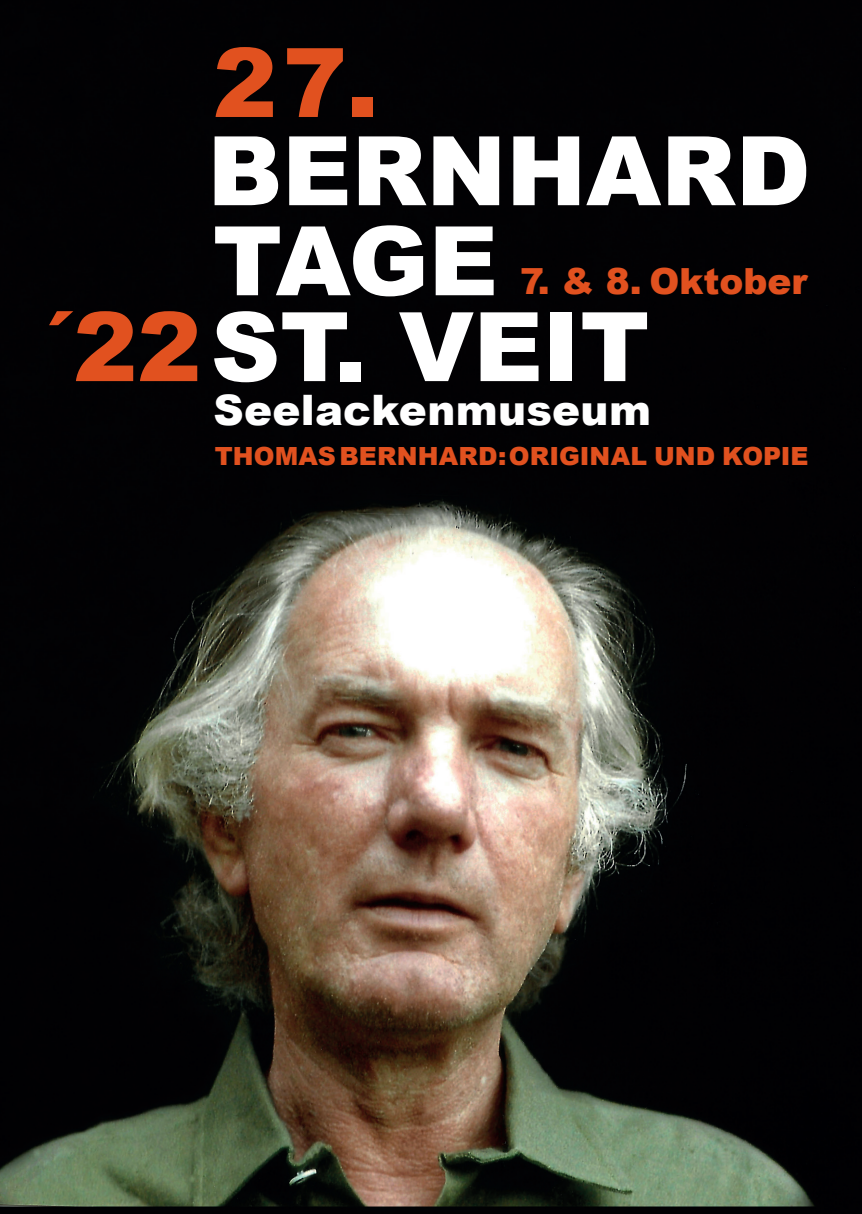
<style>
.page{position:relative;width:862px;height:1214px;background:#fff}
.page>*{position:absolute;margin:0;border:0;box-sizing:border-box;transform-origin:0 0}
.t1{font:900 96px "Arial";color:#fff}
.t2{font:900 96px "Arial";color:#e1511f}
.t3{font:900 42px "Arial";letter-spacing:.01em;color:#fff}
.t4{font:900 36px "Arial";color:#e1511f}
.t5{font:900 25px "Arial";letter-spacing:.005em;color:#e1511f}
.s1{color:#e1511f}
</style>
<div class="page">
<img style="left:0;top:0;width:862px;height:1213px">
<p class="t2" style="left:213px;top:13px;width:167px">27.</p>
<p class="t1" style="left:207px;top:101px;width:604px">BERNHARD</p>
<p class="t1" style="left:213px;top:191px;width:286px">TAGE</p>
<p class="t1" style="left:41px;top:277px;width:610px"><span class="s1">´22</span>ST. VEIT</p>
<p class="t4" style="left:520px;top:255px;width:289px">7. &amp; 8. Oktober</p>
<p class="t3" style="left:213px;top:379px;width:439px">Seelackenmuseum</p>
<p class="t5" style="left:215px;top:438px;width:595px">THOMAS BERNHARD: ORIGINAL UND KOPIE</p>
</div>
